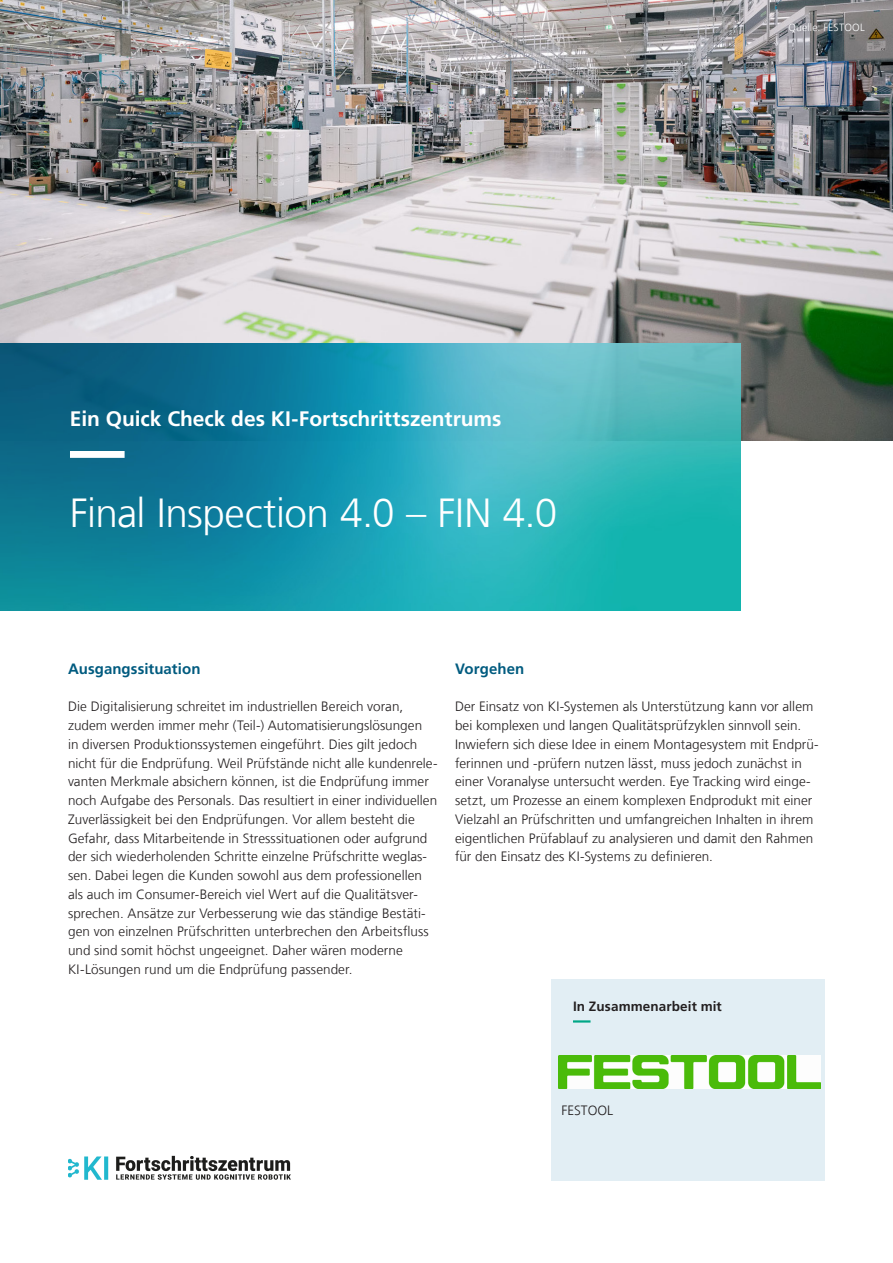
<style>
.page{position:relative;width:893px;height:1263px;background:#fff}
.page>*{position:absolute;margin:0;border:0;box-sizing:border-box;transform-origin:0 0}
.Ueberschrift_28_33_6_weiss{font:300 40.5px "Frutiger LT Com";letter-spacing:-.015em;color:#fff}
.Sub_Ueberschrift_14_18_2_weiss_bold_Lini{font:700 21px "Frutiger LT Com";letter-spacing:-.005em;color:#fff}
.Zwischenueberschrift_10_12_5_steel_blue_{font:700 15px "Frutiger LT Com";letter-spacing:.005em;color:#005b7f}
.Fliesstext_9_12_5_schwarz{font:300 13.5px/18.8px "Frutiger LT Com";letter-spacing:.005em;color:#231f20}
.Infokasten_klein_Ueberschrift_9_12_5_sch{font:700 13.5px "Frutiger LT Com";letter-spacing:.005em;color:#231f20}
.Ueberschrift_Kat2_20_24_grey{font:300 10.5px "Frutiger LT Com";letter-spacing:.015em;color:#fcfdfe}
</style>
<div class="page">
<img style="left:68px;top:1156px;width:223px;height:24px">
<div style="left:552px;top:979px;width:273px;height:201px;background:#e2eef4"></div>
<svg style="left:573px;top:1020px;width:18px;height:2px"></svg>
<img style="left:0;top:0;width:893px;height:440px">
<img style="left:0;top:343px;width:741px;height:268px">
<svg style="left:70px;top:451px;width:618px;height:7px;background:#3ca6b9"></svg>
<img style="left:559px;top:1055px;width:261px;height:34px">
<p class="Sub_Ueberschrift_14_18_2_weiss_bold_Lini" style="left:70px;top:406px;width:433px">Ein Quick Check des KI-Fortschrittszentrums</p>
<p class="Ueberschrift_28_33_6_weiss" style="left:70px;top:490px;width:489px">Final Inspection 4.0 – FIN 4.0</p>
<p class="Ueberschrift_Kat2_20_24_grey" style="left:788px;top:21px;width:78px">Quelle: FESTOOL</p>
<p class="Zwischenueberschrift_10_12_5_steel_blue_" style="left:68px;top:660px;width:134px">Ausgangssituation</p>
<p class="Fliesstext_9_12_5_schwarz" style="left:68px;top:697px;width:371px">Die Digitalisierung schreitet im industriellen Bereich voran, zudem werden immer mehr (Teil-) Automatisierungslösungen<br>in diversen Produktionssystemen eingeführt. Dies gilt jedoch nicht für die Endprüfung. Weil Prüfstände nicht alle kundenrele&shy;vanten Merkmale absichern können, ist die Endprüfung immer noch Aufgabe des Personals. Das resultiert in einer individuellen Zuverlässigkeit bei den Endprüfungen. Vor allem besteht die Gefahr, dass Mitarbeitende in Stresssituationen oder aufgrund der sich wiederholenden Schritte einzelne Prüfschritte weglas&shy;sen. Dabei legen die Kunden sowohl aus dem professionellen als auch im Consumer-Bereich viel Wert auf die Qualitätsver&shy;sprechen. Ansätze zur Verbesserung wie das ständige Bestäti&shy;gen von einzelnen Prüfschritten unterbrechen den Arbeitsfluss und sind somit höchst ungeeignet. Daher wären moderne KI-Lösungen rund um die Endprüfung passender.</p>
<p class="Zwischenueberschrift_10_12_5_steel_blue_" style="left:455px;top:660px;width:71px">Vorgehen</p>
<p class="Fliesstext_9_12_5_schwarz" style="left:455px;top:697px;width:365px">Der Einsatz von KI-Systemen als Unterstützung kann vor allem bei komplexen und langen Qualitätsprüfzyklen sinnvoll sein.<br>Inwiefern sich diese Idee in einem Montagesystem mit Endprü&shy;ferinnen und -prüfern nutzen lässt, muss jedoch zunächst in einer Voranalyse untersucht werden. Eye Tracking wird einge&shy;setzt, um Prozesse an einem komplexen Endprodukt mit einer Vielzahl an Prüfschritten und umfangreichen Inhalten in ihrem eigentlichen Prüfablauf zu analysieren und damit den Rahmen für den Einsatz des KI-Systems zu definieren.</p>
<p class="Infokasten_klein_Ueberschrift_9_12_5_sch" style="left:573px;top:999px;width:150px">In Zusammenarbeit mit</p>
<p class="Fliesstext_9_12_5_schwarz" style="left:561px;top:1101px;width:53px">FESTOOL</p>
</div>
